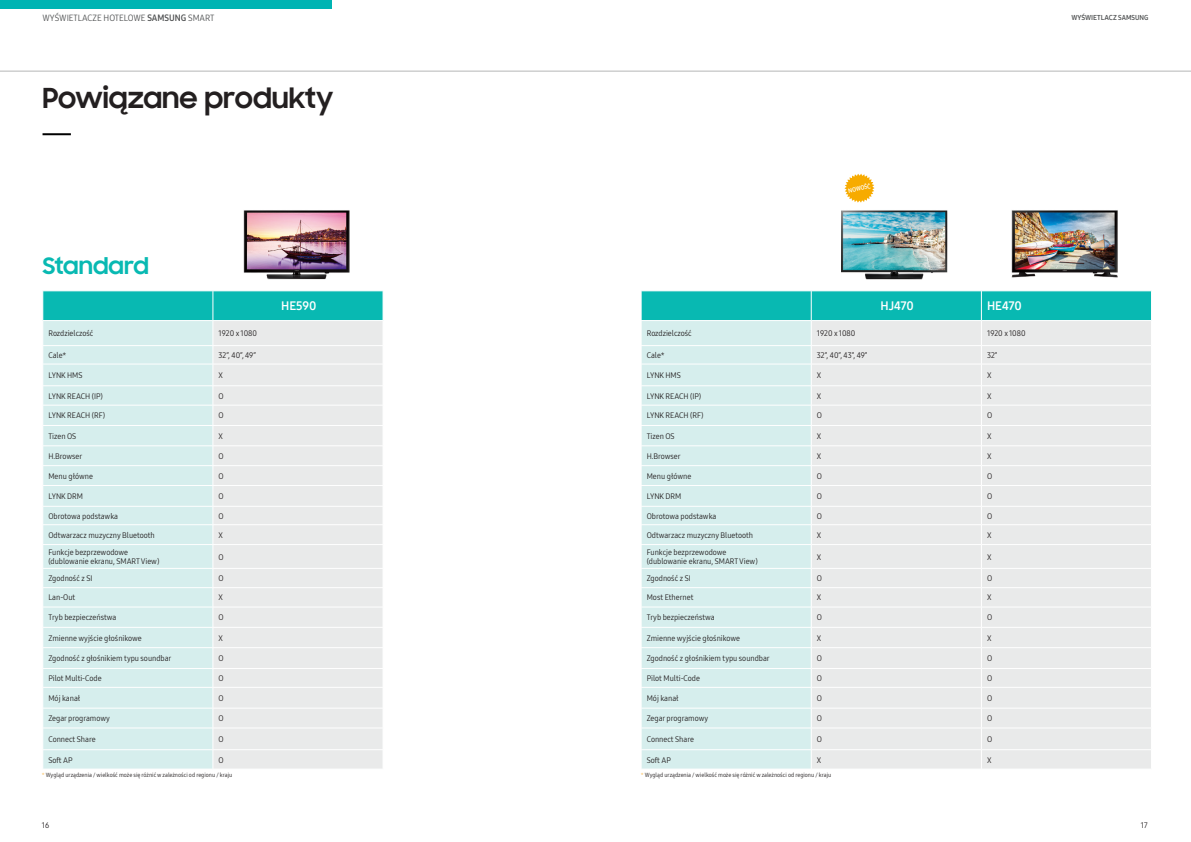
<style>
.page{position:relative;width:1191px;height:842px;background:#fff}
.page>*{position:absolute;margin:0;border:0;box-sizing:border-box;transform-origin:0 0}
.t1{font:700 28px "Samsung Sharp Sans";color:#231f20}
.t2{font:700 23px "Samsung Sharp Sans";color:#08b9b2}
.t3{font:12px "Samsung One 700";color:#fff}
.t4{font:9px "Samsung One 400 C";color:#505253}
.t5{font:8px "Samsung One 400 C";color:#231f20}
.t6{font:7px "Samsung One 700";color:#505253}
.t7{font:6px "Samsung One 400 C";color:#231f20}
.t8{font:6px "Samsung One 700 C";color:#fff}
.s1{font-family:"Samsung One 700 C"}
.s2{color:#fab849}
</style>
<div class="page">
<img style="left:244px;top:210px;width:106px;height:69px">
<img style="left:842px;top:210px;width:105px;height:69px">
<img style="left:1012px;top:210px;width:106px;height:68px">
<div style="left:0;top:0;width:332px;height:9px;background:#00b4b3"></div>
<hr style="left:0;top:71px;width:1191px;height:1px;background:#b5b6b6">
<hr style="left:43px;top:133px;width:28px;height:2px;background:#000">
<svg style="left:844px;top:174px;width:30px;height:29px"></svg>
<svg style="left:43px;top:291px;width:340px;height:478px;background:#d4eae9"></svg>
<svg style="left:641px;top:291px;width:511px;height:478px;background:#d7e9e8"></svg>
<p class="t4" style="left:43px;top:12px;width:173px">WYŚWIETLACZE HOTELOWE <span class="s1">SAMSUNG</span> SMART</p>
<p class="t6" style="left:1071px;top:12px;width:79px">WYŚWIETLACZ <span class="s1">SAMSUNG</span></p>
<p class="t1" style="left:43px;top:78px;width:292px">Powiązane produkty</p>
<p class="t2" style="left:43px;top:248px;width:108px">Standard</p>
<p class="t5" style="left:48px;top:328px;width:46px">Rozdzielczość</p>
<p class="t5" style="left:219px;top:328px;width:40px">1920 x 1080</p>
<p class="t5" style="left:48px;top:350px;width:20px">Cale*</p>
<p class="t5" style="left:219px;top:350px;width:39px">32”, 40”, 49”</p>
<p class="t5" style="left:48px;top:370px;width:36px">LYNK HMS</p>
<p class="t5" style="left:219px;top:370px;width:6px">X</p>
<p class="t5" style="left:48px;top:390px;width:56px">LYNK REACH (IP)</p>
<p class="t5" style="left:219px;top:390px;width:7px">O</p>
<p class="t5" style="left:48px;top:410px;width:58px">LYNK REACH (RF)</p>
<p class="t5" style="left:219px;top:410px;width:7px">O</p>
<p class="t5" style="left:48px;top:431px;width:29px">Tizen OS</p>
<p class="t5" style="left:219px;top:431px;width:6px">X</p>
<p class="t5" style="left:48px;top:451px;width:35px">H.Browser</p>
<p class="t5" style="left:219px;top:451px;width:7px">O</p>
<p class="t5" style="left:48px;top:470px;width:46px">Menu główne</p>
<p class="t5" style="left:219px;top:470px;width:7px">O</p>
<p class="t5" style="left:48px;top:491px;width:36px">LYNK DRM</p>
<p class="t5" style="left:219px;top:491px;width:7px">O</p>
<p class="t5" style="left:48px;top:510px;width:71px">Obrotowa podstawka</p>
<p class="t5" style="left:219px;top:510px;width:7px">O</p>
<p class="t5" style="left:48px;top:530px;width:108px">Odtwarzacz muzyczny Bluetooth</p>
<p class="t5" style="left:219px;top:530px;width:6px">X</p>
<p class="t5" style="left:48px;top:547px;width:81px">Funkcje bezprzewodowe</p>
<p class="t5" style="left:48px;top:556px;width:112px">(dublowanie ekranu, SMART View)</p>
<p class="t5" style="left:219px;top:551px;width:7px">O</p>
<p class="t5" style="left:48px;top:573px;width:45px">Zgodność z SI</p>
<p class="t5" style="left:219px;top:573px;width:7px">O</p>
<p class="t5" style="left:48px;top:592px;width:28px">Lan-Out</p>
<p class="t5" style="left:219px;top:592px;width:6px">X</p>
<p class="t5" style="left:48px;top:612px;width:69px">Tryb bezpieczeństwa</p>
<p class="t5" style="left:219px;top:612px;width:7px">O</p>
<p class="t5" style="left:48px;top:632px;width:95px">Zmienne wyjście głośnikowe</p>
<p class="t5" style="left:219px;top:632px;width:6px">X</p>
<p class="t5" style="left:48px;top:653px;width:124px">Zgodność z głośnikiem typu soundbar</p>
<p class="t5" style="left:219px;top:653px;width:7px">O</p>
<p class="t5" style="left:48px;top:673px;width:55px">Pilot Multi-Code</p>
<p class="t5" style="left:219px;top:673px;width:7px">O</p>
<p class="t5" style="left:48px;top:693px;width:33px">Mój kanał</p>
<p class="t5" style="left:219px;top:693px;width:7px">O</p>
<p class="t5" style="left:48px;top:713px;width:63px">Zegar programowy</p>
<p class="t5" style="left:219px;top:713px;width:7px">O</p>
<p class="t5" style="left:48px;top:734px;width:49px">Connect Share</p>
<p class="t5" style="left:219px;top:734px;width:7px">O</p>
<p class="t5" style="left:48px;top:754px;width:25px">Soft AP</p>
<p class="t5" style="left:219px;top:754px;width:7px">O</p>
<p class="t3" style="left:281px;top:298px;width:37px">HE590</p>
<p class="t8" style="left:847px;top:187px;width:24px;rotate:-13deg">NOWOŚĆ</p>
<p class="t3" style="left:880px;top:298px;width:35px">HJ470</p>
<p class="t3" style="left:987px;top:298px;width:36px">HE470</p>
<p class="t5" style="left:647px;top:328px;width:46px">Rozdzielczość</p>
<p class="t5" style="left:817px;top:328px;width:40px">1920 x 1080</p>
<p class="t5" style="left:987px;top:328px;width:40px">1920 x 1080</p>
<p class="t5" style="left:647px;top:350px;width:20px">Cale*</p>
<p class="t5" style="left:817px;top:350px;width:52px">32”, 40”, 43”, 49”</p>
<p class="t5" style="left:987px;top:350px;width:12px">32”</p>
<p class="t5" style="left:647px;top:370px;width:36px">LYNK HMS</p>
<p class="t5" style="left:817px;top:370px;width:6px">X</p>
<p class="t5" style="left:987px;top:370px;width:6px">X</p>
<p class="t5" style="left:647px;top:390px;width:56px">LYNK REACH (IP)</p>
<p class="t5" style="left:817px;top:390px;width:6px">X</p>
<p class="t5" style="left:987px;top:390px;width:6px">X</p>
<p class="t5" style="left:647px;top:410px;width:58px">LYNK REACH (RF)</p>
<p class="t5" style="left:817px;top:410px;width:7px">O</p>
<p class="t5" style="left:987px;top:410px;width:7px">O</p>
<p class="t5" style="left:647px;top:431px;width:29px">Tizen OS</p>
<p class="t5" style="left:817px;top:431px;width:6px">X</p>
<p class="t5" style="left:987px;top:431px;width:6px">X</p>
<p class="t5" style="left:647px;top:451px;width:35px">H.Browser</p>
<p class="t5" style="left:817px;top:451px;width:6px">X</p>
<p class="t5" style="left:987px;top:451px;width:6px">X</p>
<p class="t5" style="left:647px;top:470px;width:46px">Menu główne</p>
<p class="t5" style="left:817px;top:470px;width:7px">O</p>
<p class="t5" style="left:987px;top:470px;width:7px">O</p>
<p class="t5" style="left:647px;top:491px;width:36px">LYNK DRM</p>
<p class="t5" style="left:817px;top:491px;width:7px">O</p>
<p class="t5" style="left:987px;top:491px;width:7px">O</p>
<p class="t5" style="left:647px;top:510px;width:71px">Obrotowa podstawka</p>
<p class="t5" style="left:817px;top:510px;width:7px">O</p>
<p class="t5" style="left:987px;top:510px;width:7px">O</p>
<p class="t5" style="left:647px;top:530px;width:108px">Odtwarzacz muzyczny Bluetooth</p>
<p class="t5" style="left:817px;top:530px;width:6px">X</p>
<p class="t5" style="left:987px;top:530px;width:6px">X</p>
<p class="t5" style="left:647px;top:547px;width:81px">Funkcje bezprzewodowe</p>
<p class="t5" style="left:647px;top:556px;width:112px">(dublowanie ekranu, SMART View)</p>
<p class="t5" style="left:817px;top:551px;width:6px">X</p>
<p class="t5" style="left:987px;top:551px;width:6px">X</p>
<p class="t5" style="left:647px;top:573px;width:45px">Zgodność z SI</p>
<p class="t5" style="left:817px;top:573px;width:7px">O</p>
<p class="t5" style="left:987px;top:573px;width:7px">O</p>
<p class="t5" style="left:647px;top:592px;width:48px">Most Ethernet</p>
<p class="t5" style="left:817px;top:592px;width:6px">X</p>
<p class="t5" style="left:987px;top:592px;width:6px">X</p>
<p class="t5" style="left:647px;top:612px;width:69px">Tryb bezpieczeństwa</p>
<p class="t5" style="left:817px;top:612px;width:7px">O</p>
<p class="t5" style="left:987px;top:612px;width:7px">O</p>
<p class="t5" style="left:647px;top:632px;width:95px">Zmienne wyjście głośnikowe</p>
<p class="t5" style="left:817px;top:632px;width:6px">X</p>
<p class="t5" style="left:987px;top:632px;width:6px">X</p>
<p class="t5" style="left:647px;top:653px;width:124px">Zgodność z głośnikiem typu soundbar</p>
<p class="t5" style="left:817px;top:653px;width:7px">O</p>
<p class="t5" style="left:987px;top:653px;width:7px">O</p>
<p class="t5" style="left:647px;top:673px;width:55px">Pilot Multi-Code</p>
<p class="t5" style="left:817px;top:673px;width:7px">O</p>
<p class="t5" style="left:987px;top:673px;width:7px">O</p>
<p class="t5" style="left:647px;top:693px;width:33px">Mój kanał</p>
<p class="t5" style="left:817px;top:693px;width:7px">O</p>
<p class="t5" style="left:987px;top:693px;width:7px">O</p>
<p class="t5" style="left:647px;top:713px;width:63px">Zegar programowy</p>
<p class="t5" style="left:817px;top:713px;width:7px">O</p>
<p class="t5" style="left:987px;top:713px;width:7px">O</p>
<p class="t5" style="left:647px;top:734px;width:49px">Connect Share</p>
<p class="t5" style="left:817px;top:734px;width:7px">O</p>
<p class="t5" style="left:987px;top:734px;width:7px">O</p>
<p class="t5" style="left:647px;top:754px;width:25px">Soft AP</p>
<p class="t5" style="left:817px;top:754px;width:6px">X</p>
<p class="t5" style="left:987px;top:754px;width:6px">X</p>
<p class="t7" style="left:42px;top:770px;width:192px"><span class="s2">*</span> Wygląd urządzenia / wielkość może się różnić w zależności od regionu / kraju</p>
<p class="t7" style="left:641px;top:770px;width:192px"><span class="s2">*</span> Wygląd urządzenia / wielkość może się różnić w zależności od regionu / kraju</p>
<p class="t5" style="left:42px;top:820px;width:9px">16</p>
<p class="t5" style="left:1141px;top:820px;width:8px">17</p>
</div>
